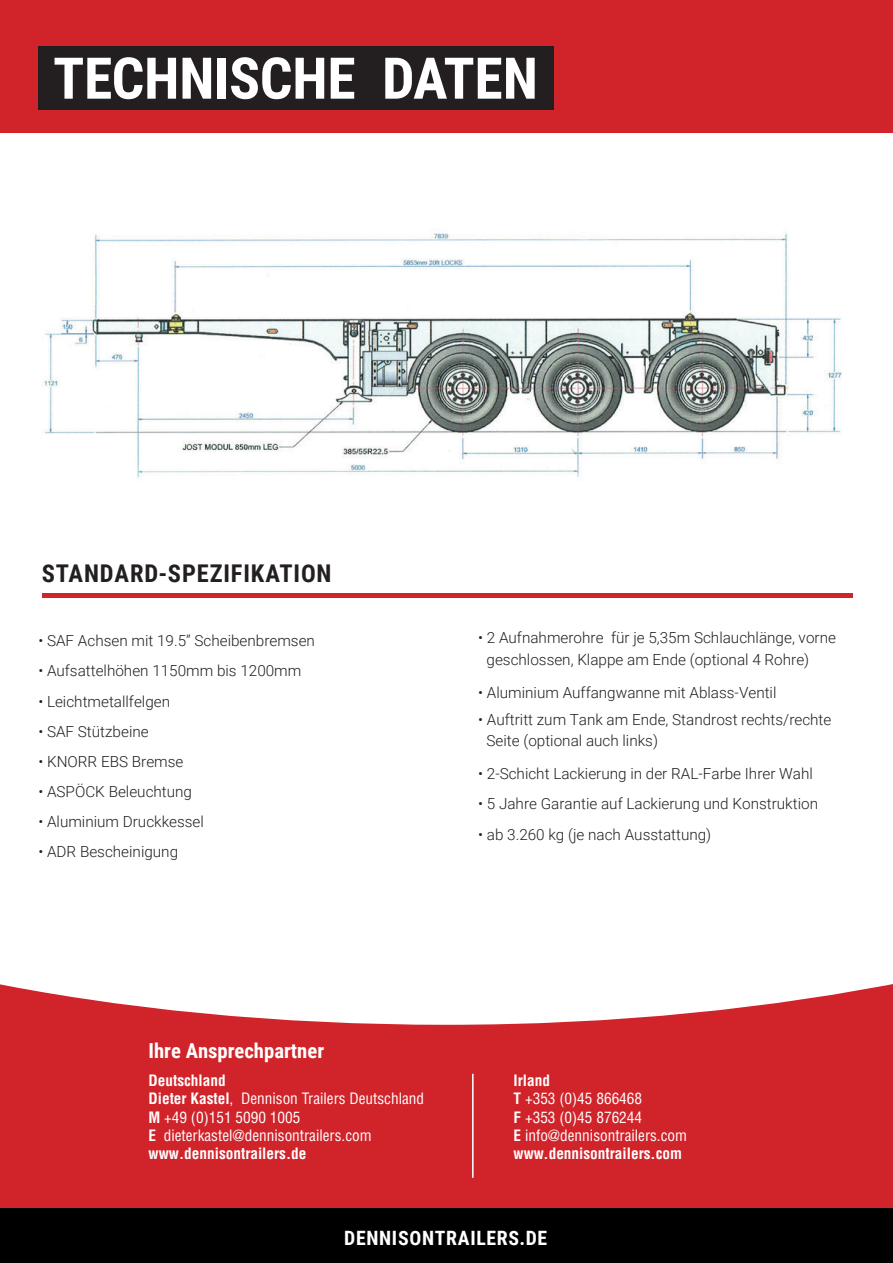
<style>
.page{position:relative;width:893px;height:1263px;background:#fff}
.page>*{position:absolute;margin:0;border:0;box-sizing:border-box;transform-origin:0 0}
.t1{font:700 57.6px "Roboto Condensed";letter-spacing:-.005em;color:#fff}
.t2{font:700 24.45px "Roboto Condensed";letter-spacing:.035em;color:#231f20}
.t3{font:700 20.7px "Roboto Condensed";color:#fff}
.t4{font:700 19.8px "Roboto Condensed";letter-spacing:.035em;color:#fff}
.t5{font:300 15.3px/21.5px "Roboto";color:#231f20}
.t6{font:condensed 15.3px/18.3px "Helvetica";color:#fff}
.s1{font-weight:700}
</style>
<div class="page">
<img style="left:43px;top:233px;width:799px;height:245px">
<hr style="left:42px;top:594px;width:811px;height:4px;background:#d1232a">
<div style="left:0;top:0;width:893px;height:133px;background:#d1232a"></div>
<div style="left:38px;top:46px;width:516px;height:64px;background:#231f20"></div>
<svg style="left:0;top:984px;width:893px;height:224px;background:#d63e44"></svg>
<div style="left:0;top:1208px;width:893px;height:55px;background:#000"></div>
<hr style="left:472px;top:1074px;width:2px;height:104px;background:#fff">
<h1 class="t1" style="left:53px;top:38px;width:486px">TECHNISCHE DATEN</h1>
<h2 class="t2" style="left:42px;top:556px;width:291px">STANDARD-SPEZIFIKATION</h2>
<p class="t5" style="left:38px;top:630px;width:278px">• SAF Achsen mit 19.5” Scheibenbremsen</p>
<p class="t5" style="left:38px;top:660px;width:264px">• Aufsattelhöhen 1150mm bis 1200mm</p>
<p class="t5" style="left:38px;top:690px;width:133px">• Leichtmetallfelgen</p>
<p class="t5" style="left:38px;top:720px;width:112px">• SAF Stützbeine</p>
<p class="t5" style="left:38px;top:750px;width:147px">• KNORR EBS Bremse</p>
<p class="t5" style="left:38px;top:780px;width:155px">• ASPÖCK Beleuchtung</p>
<p class="t5" style="left:38px;top:810px;width:167px">• Aluminium Druckkessel</p>
<p class="t5" style="left:38px;top:840px;width:141px">• ADR Bescheinigung</p>
<p class="t5" style="left:487px;top:627px;width:351px;text-indent:-8px">• 2 Aufnahmerohre für je 5,35m Schlauchlänge, vorne geschlossen, Klappe am Ende (optional 4 Rohre)</p>
<p class="t5" style="left:478px;top:681px;width:300px">• Aluminium Auffangwanne mit Ablass-Ventil</p>
<p class="t5" style="left:487px;top:708px;width:346px;text-indent:-8px">• Auftritt zum Tank am Ende, Standrost rechts/rechte<br>Seite (optional auch links)</p>
<p class="t5" style="left:478px;top:763px;width:336px">• 2-Schicht Lackierung in der RAL-Farbe Ihrer Wahl</p>
<p class="t5" style="left:478px;top:793px;width:341px">• 5 Jahre Garantie auf Lackierung und Konstruktion</p>
<p class="t5" style="left:478px;top:823px;width:235px">• ab 3.260 kg (je nach Ausstattung)</p>
<h3 class="t3" style="left:148px;top:1036px;width:177px">Ihre Ansprechpartner</h3>
<p class="t6" style="left:148px;top:1071px;width:277px"><span class="s1">Deutschland<br>Dieter Kastel</span>, Dennison Trailers Deutschland<br><span class="s1">M</span> +49 (0)151 5090 1005<br><span class="s1">E</span> dieterkastel@dennisontrailers.com <span class="s1">www.dennisontrailers.de</span></p>
<p class="t6" style="left:514px;top:1071px;width:175px"><span class="s1">Irland<br>T</span> +353 (0)45 866468<br><span class="s1">F</span> +353 (0)45 876244<br><span class="s1">E</span> info@dennisontrailers.com <span class="s1">www.dennisontrailers.com</span></p>
<p class="t4" style="left:344px;top:1224px;width:205px">DENNISONTRAILERS.DE</p>
</div>
